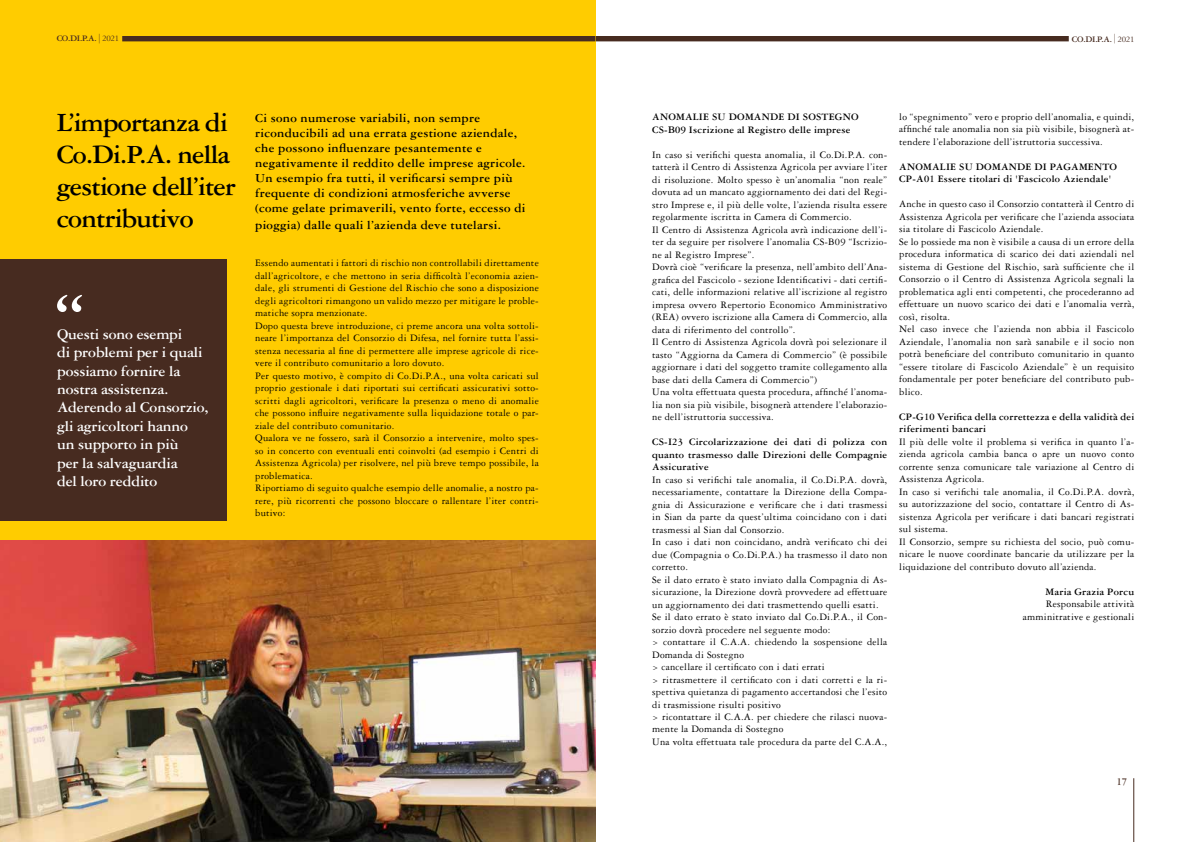
<style>
.page{position:relative;width:1191px;height:842px;background:#fff}
.page>*{position:absolute;margin:0;border:0;box-sizing:border-box;transform-origin:0 0}
.t1{font:700 79.4px "Garamond 3 LT Std";color:#fff}
.t2{font:700 28px/32px "Garamond 3 LT Std";letter-spacing:-.03em;color:#000}
.t3{font:700 15.8px/18.4px "Garamond 3 LT Std";letter-spacing:-.01em;color:#fff}
.t4{font:700 13px/15px "Garamond 3 LT Std";letter-spacing:.02em;color:#000}
.t5{font:700 11px "Garamond 3 LT Std";color:#472b20}
.t6{font:10.5px/12.5px "Garamond 3 LT Std";letter-spacing:.02em;color:#000}
.t7{font:700 10.5px/12.5px "Garamond 3 LT Std";letter-spacing:.02em;color:#000}
.t8{font:700 9px "Garamond 3 LT Std";letter-spacing:-.03em;color:#472b20}
.s1{font-weight:400;font-size:9.6px}
.s2{font-weight:400}
</style>
<div class="page">
<div style="left:122px;top:36px;width:946px;height:5px;background:#472b20"></div>
<hr style="left:1133px;top:778px;width:1px;height:64px;background:#472b20">
<div style="left:0;top:0;width:595px;height:842px;background:#fc0"></div>
<div style="left:0;top:259px;width:227px;height:262px;background:#472b20"></div>
<div style="left:122px;top:36px;width:473px;height:5px;background:#472b20"></div>
<img style="left:0;top:540px;width:595px;height:302px">
<p class="t8" style="left:57px;top:34px;width:64px">CO.DI.P.A. <span class="s1">|</span> <span class="s2">2021</span></p>
<h2 class="t2" style="left:57px;top:107px;width:181px">L’importanza di<br>Co.Di.P.A. nella gestione dell’iter contributivo</h2>
<h1 class="t1" style="left:50px;top:277px;width:37px">“</h1>
<h3 class="t3" style="left:57px;top:325px;width:153px">Questi sono esempi<br>di problemi per i quali possiamo fornire la nostra assistenza.<br>Aderendo al Consorzio, gli agricoltori hanno un supporto in più<br>per la salvaguardia<br>del loro reddito</h3>
<p class="t4" style="left:255px;top:110px;width:272px">Ci sono numerose variabili, non sempre riconducibili ad una errata gestione aziendale, che possono influenzare pesantemente e negativamente il reddito delle imprese agricole.<br>Un esempio fra tutti, il verificarsi sempre più frequente di condizioni atmosferiche avverse (come gelate primaverili, vento forte, eccesso di</p>
<p class="t4" style="left:255px;top:218px;width:247px">pioggia) dalle quali l’azienda deve tutelarsi.</p>
<p class="t6" style="left:255px;top:257px;width:285px">Essendo aumentati i fattori di rischio non controllabili direttamente dall’agricoltore, e che mettono in seria difficoltà l’economia azien&shy;dale, gli strumenti di Gestione del Rischio che sono a disposizione degli agricoltori rimangono un valido mezzo per mitigare le proble&shy;matiche sopra menzionate.<br>Dopo questa breve introduzione, ci preme ancora una volta sottoli&shy;neare l’importanza del Consorzio di Difesa, nel fornire tutta l’assi&shy;stenza necessaria al fine di permettere alle imprese agricole di rice&shy;vere il contributo comunitario a loro dovuto.<br>Per questo motivo, è compito di Co.Di.P.A., una volta caricati sul proprio gestionale i dati riportati sui certificati assicurativi sotto&shy;scritti dagli agricoltori, verificare la presenza o meno di anomalie che possono influire negativamente sulla liquidazione totale o par&shy;ziale del contributo comunitario.<br>Qualora ve ne fossero, sarà il Consorzio a intervenire, molto spes&shy;so in concerto con eventuali enti coinvolti (ad esempio i Centri di Assistenza Agricola) per risolvere, nel più breve tempo possibile, la problematica.<br>Riportiamo di seguito qualche esempio delle anomalie, a nostro pa&shy;rere, più ricorrenti che possono bloccare o rallentare l’iter contri&shy;butivo:</p>
<p class="t8" style="left:1072px;top:34px;width:64px">CO.DI.P.A. <span class="s1">|</span> <span class="s2">2021</span></p>
<p class="t7" style="left:652px;top:111px;width:208px">ANOMALIE SU DOMANDE DI SOSTEGNO<br>CS-B09 Iscrizione al Registro delle imprese</p>
<p class="t6" style="left:652px;top:148px;width:236px">In caso si verifichi questa anomalia, il Co.Di.P.A. con&shy;tatterà il Centro di Assistenza Agricola per avviare l’iter di risoluzione. Molto spesso è un’anomalia “non reale” dovuta ad un mancato aggiornamento dei dati del Regi&shy;stro Imprese e, il più delle volte, l’azienda risulta essere regolarmente iscritta in Camera di Commercio.<br>Il Centro di Assistenza Agricola avrà indicazione dell’i&shy;ter da seguire per risolvere l’anomalia CS-B09 “Iscrizio&shy;ne al Registro Imprese”.<br>Dovrà cioè “verificare la presenza, nell’ambito dell’Ana&shy;grafica del Fascicolo - sezione Identificativi - dati certifi&shy;cati, delle informazioni relative all’iscrizione al registro impresa ovvero Repertorio Economico Amministrativo (REA) ovvero iscrizione alla Camera di Commercio, alla data di riferimento del controllo”.<br>Il Centro di Assistenza Agricola dovrà poi selezionare il tasto “Aggiorna da Camera di Commercio” (è possibile aggiornare i dati del soggetto tramite collegamento alla base dati della Camera di Commercio”)<br>Una volta effettuata questa procedura, affinché l’anoma&shy;lia non sia più visibile, bisognerà attendere l’elaborazio&shy;ne dell’istruttoria successiva.</p>
<p class="t7" style="left:652px;top:436px;width:236px;text-align:justify">CS-I23 Circolarizzazione dei dati di polizza con quanto trasmesso dalle Direzioni delle Compagnie Assicurative</p>
<p class="t6" style="left:652px;top:473px;width:236px">In caso si verifichi tale anomalia, il Co.Di.P.A. dovrà, necessariamente, contattare la Direzione della Compa&shy;gnia di Assicurazione e verificare che i dati trasmessi in Sian da parte da quest’ultima coincidano con i dati trasmessi al Sian dal Consorzio.<br>In caso i dati non coincidano, andrà verificato chi dei due (Compagnia o Co.Di.P.A.) ha trasmesso il dato non corretto.<br>Se il dato errato è stato inviato dalla Compagnia di As&shy;sicurazione, la Direzione dovrà provvedere ad effettuare un aggiornamento dei dati trasmettendo quelli esatti.<br>Se il dato errato è stato inviato dal Co.Di.P.A., il Con&shy;sorzio dovrà procedere nel seguente modo:<br>&gt; contattare il C.A.A. chiedendo la sospensione della Domanda di Sostegno<br>&gt; cancellare il certificato con i dati errati<br>&gt; ritrasmettere il certificato con i dati corretti e la ri&shy;spettiva quietanza di pagamento accertandosi che l’esito di trasmissione risulti positivo<br>&gt; ricontattare il C.A.A. per chiedere che rilasci nuova&shy;mente la Domanda di Sostegno<br>Una volta effettuata tale procedura da parte del C.A.A.,</p>
<p class="t6" style="left:899px;top:111px;width:236px;text-align:justify">lo “spegnimento” vero e proprio dell’anomalia, e quindi, affinché tale anomalia non sia più visibile, bisognerà at&shy;tendere l’elaborazione dell’istruttoria successiva.</p>
<p class="t7" style="left:899px;top:160px;width:219px">ANOMALIE SU DOMANDE DI PAGAMENTO<br>CP-A01 Essere titolari di 'Fascicolo Aziendale'</p>
<p class="t6" style="left:899px;top:198px;width:236px">Anche in questo caso il Consorzio contatterà il Centro di Assistenza Agricola per verificare che l’azienda associata sia titolare di Fascicolo Aziendale.<br>Se lo possiede ma non è visibile a causa di un errore della procedura informatica di scarico dei dati aziendali nel sistema di Gestione del Rischio, sarà sufficiente che il Consorzio o il Centro di Assistenza Agricola segnali la problematica agli enti competenti, che procederanno ad effettuare un nuovo scarico dei dati e l’anomalia verrà, così, risolta.<br>Nel caso invece che l’azienda non abbia il Fascicolo Aziendale, l’anomalia non sarà sanabile e il socio non potrà beneficiare del contributo comunitario in quanto “essere titolare di Fascicolo Aziendale” è un requisito fondamentale per poter beneficiare del contributo pub&shy;blico.</p>
<p class="t7" style="left:899px;top:410px;width:236px">CP-G10 Verifica della correttezza e della validità dei riferimenti bancari</p>
<p class="t6" style="left:899px;top:435px;width:236px">Il più delle volte il problema si verifica in quanto l’a&shy;zienda agricola cambia banca o apre un nuovo conto corrente senza comunicare tale variazione al Centro di Assistenza Agricola.<br>In caso si verifichi tale anomalia, il Co.Di.P.A. dovrà, su autorizzazione del socio, contattare il Centro di As&shy;sistenza Agricola per verificare i dati bancari registrati sul sistema.<br>Il Consorzio, sempre su richiesta del socio, può comu&shy;nicare le nuove coordinate bancarie da utilizzare per la liquidazione del contributo dovuto all’azienda.</p>
<p class="t7" style="left:1045px;top:585px;width:90px">Maria Grazia Porcu</p>
<p class="t6" style="left:1022px;top:598px;width:113px;text-align:right">Responsabile attività amminitrative e gestionali</p>
<p class="t5" style="left:1116px;top:776px;width:12px">17</p>
</div>
